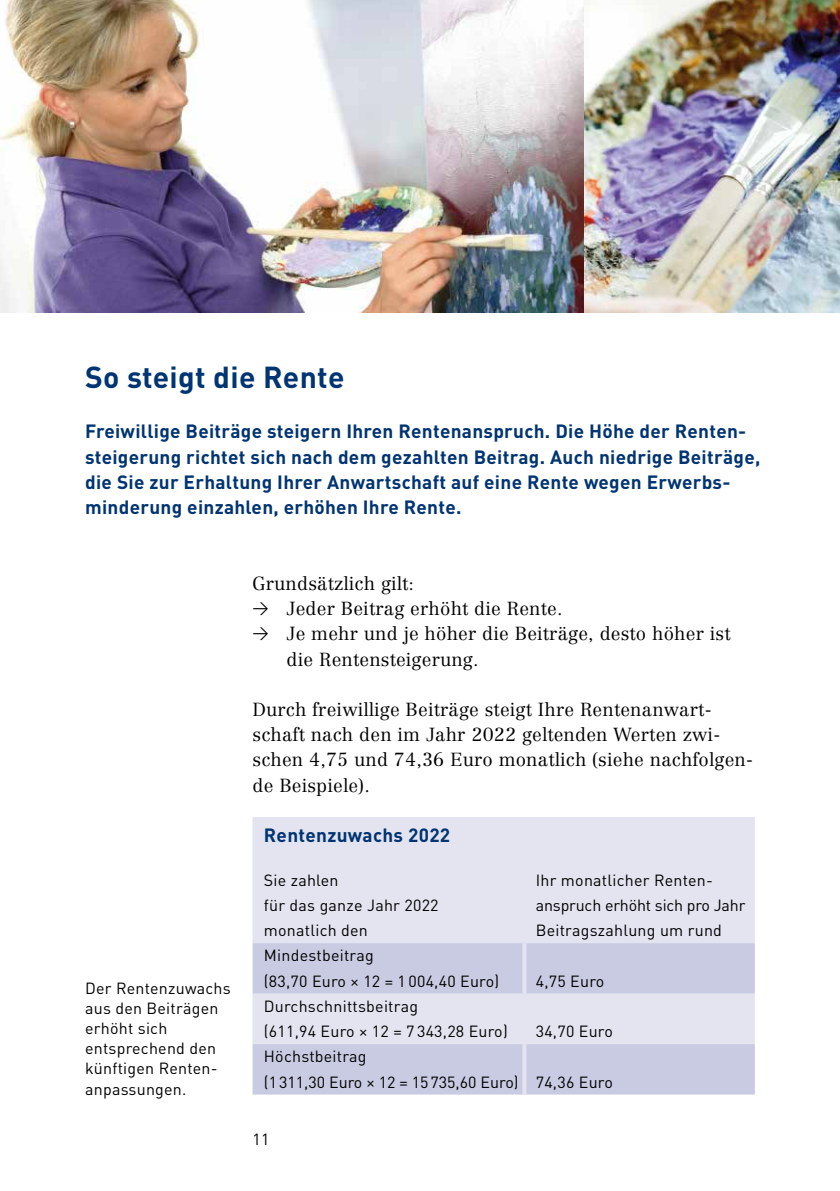
<style>
.page{position:relative;width:840px;height:1191px;background:#fff}
.page>*{position:absolute;margin:0;border:0;box-sizing:border-box;transform-origin:0 0}
.t1{font:700 30px "DIN";letter-spacing:.01em;color:#003472}
.t2{font:700 19px/25.2px "DIN";letter-spacing:.015em;color:#003472}
.t3{font:300 18.6px/25.2px "Centennial";letter-spacing:.01em;color:#000}
.t4{font:16px/20.2px "DIN";letter-spacing:.015em;color:#000}
.s1{font-family:"DIN Regular Alternate";font-weight:400;font-size:16px}
</style>
<div class="page">
<img style="left:0;top:0;width:839px;height:312px">
<div style="left:252px;top:817px;width:502px;height:126px;background:#e3e4f0"></div>
<svg style="left:252px;top:943px;width:502px;height:151px;fill:#c8cbe1"></svg>
<hr style="left:522px;top:943px;width:4px;height:50px;background:#e3e4f0">
<hr style="left:522px;top:993px;width:4px;height:51px;background:#e3e4f0">
<hr style="left:522px;top:1044px;width:4px;height:50px;background:#e3e4f0">
<h2 class="t1" style="left:85px;top:357px;width:261px">So steigt die Rente</h2>
<p class="t2" style="left:85px;top:418px;width:676px">Freiwillige Beiträge steigern Ihren Rentenanspruch. Die Höhe der Renten&shy;steigerung richtet sich nach dem gezahlten Beitrag. Auch niedrige Beiträge, die Sie zur Erhaltung Ihrer Anwartschaft auf eine Rente wegen Erwerbs&shy;minderung einzahlen, erhöhen Ihre Rente.</p>
<p class="t4" style="left:85px;top:977px;width:147px">Der Rentenzuwachs aus den Beiträgen erhöht sich entsprechend den künftigen Renten&shy;anpassungen.</p>
<p class="t3" style="left:252px;top:570px;width:163px">Grundsätzlich gilt:</p>
<p class="t3" style="left:252px;top:596px;width:311px"><span class="s1">&gt;</span> Jeder Beitrag erhöht die Rente.</p>
<p class="t3" style="left:286px;top:621px;width:445px;text-indent:-34px"><span class="s1">&gt;</span> Je mehr und je höher die Beiträge, desto höher ist die Rentensteigerung.</p>
<p class="t3" style="left:252px;top:697px;width:501px">Durch freiwillige Beiträge steigt Ihre Rentenanwart&shy;schaft nach den im Jahr 2022 geltenden Werten zwi&shy;schen 4,75 und 74,36 Euro monatlich (siehe nachfolgen&shy;de Beispiele).</p>
<h3 class="t2" style="left:264px;top:822px;width:188px">Rentenzuwachs 2022</h3>
<p class="t4" style="left:264px;top:867px;width:176px;line-height:25.2px">Sie zahlen<br>für das ganze Jahr 2022 monatlich den</p>
<p class="t4" style="left:535px;top:867px;width:211px;line-height:25.2px">Ihr monatlicher Renten&shy;anspruch erhöht sich pro Jahr<br>Beitragszahlung um rund</p>
<p class="t4" style="left:264px;top:945px;width:111px">Mindestbeitrag</p>
<p class="t4" style="left:264px;top:970px;width:237px">(83,70 Euro × 12 = 1 004,40 Euro)</p>
<p class="t4" style="left:535px;top:970px;width:70px">4,75 Euro</p>
<p class="t4" style="left:264px;top:995px;width:155px">Durchschnittsbeitrag</p>
<p class="t4" style="left:264px;top:1021px;width:245px">(611,94 Euro × 12 = 7 343,28 Euro)</p>
<p class="t4" style="left:535px;top:1021px;width:79px">34,70 Euro</p>
<p class="t4" style="left:264px;top:1046px;width:104px">Höchstbeitrag</p>
<p class="t4" style="left:264px;top:1071px;width:256px">(1 311,30 Euro × 12 = 15 735,60 Euro)</p>
<p class="t4" style="left:535px;top:1071px;width:79px">74,36 Euro</p>
<p class="t4" style="left:252px;top:1128px;width:18px">11</p>
</div>
